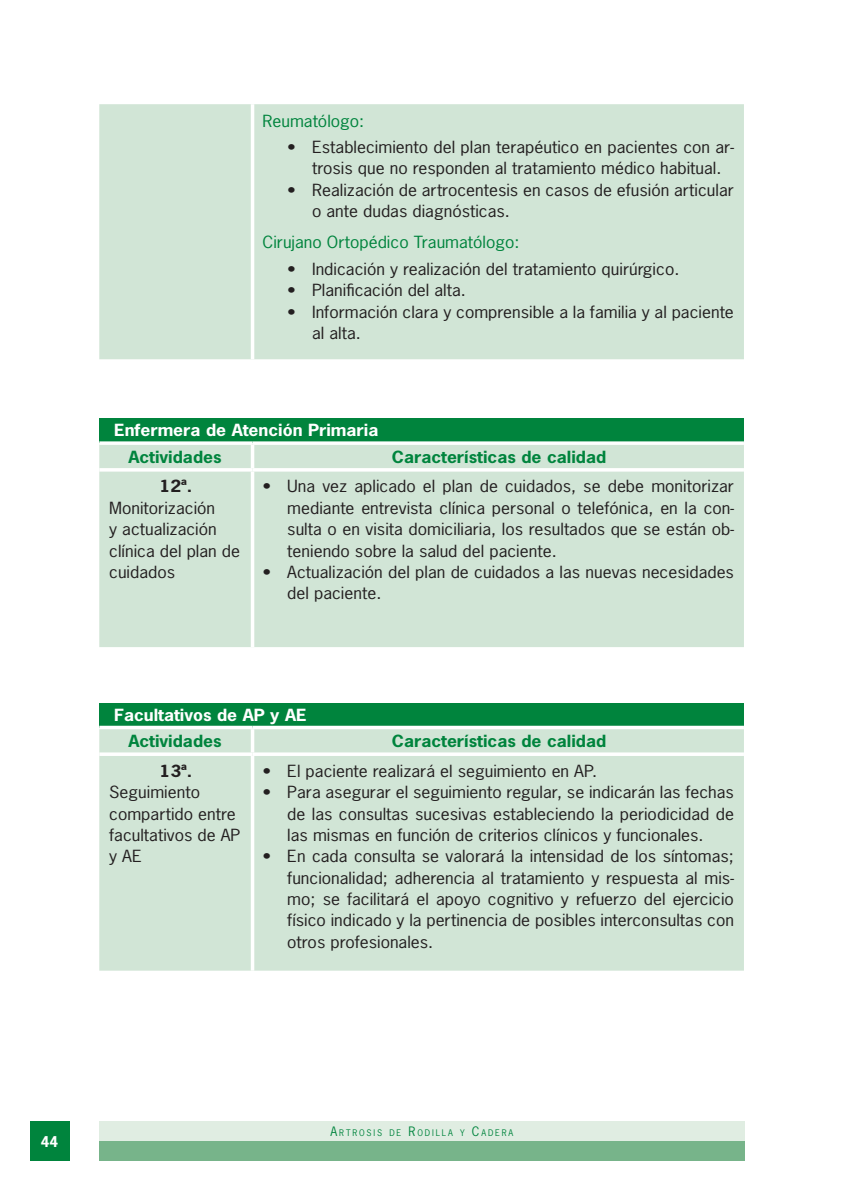
<style>
.page{position:relative;width:844px;height:1191px;background:#fff}
.page>*{position:absolute;margin:0;border:0;box-sizing:border-box;transform-origin:0 0}
.t1{font:15.75px/21.3px "News Gothic";color:#231f20;scale:1.11 1}
.t2{font:700 15.75px "News Gothic";color:#00843d;scale:1.11 1}
.t3{font:700 15.75px "News Gothic";color:#fff;scale:1.11 1}
.t4{font:15.75px "News Gothic";color:#00843d;scale:1.11 1}
.t5{font:700 15.75px "News Gothic";color:#231f20;scale:1.11 1}
.t6{font:700 14px "News Gothic";color:#fff}
.t7{font:8.58px "News Gothic";letter-spacing:.215em;color:#00843d}
.s1{font-size:12.25px}
</style>
<div class="page">
<div style="left:30px;top:1121px;width:39px;height:40px;background:#00843d"></div>
<div style="left:99px;top:1141px;width:645px;height:20px;background:#77b48a"></div>
<div style="left:99px;top:1121px;width:645px;height:20px;background:#e0ede2"></div>
<div style="left:99px;top:418px;width:644px;height:25px;background:#00843d"></div>
<div style="left:99px;top:445px;width:644px;height:202px;background:#d1e5d6"></div>
<hr style="left:251px;top:471px;width:3px;height:176px;background:#fff">
<svg style="left:99px;top:441px;width:153px;height:4px"></svg>
<svg style="left:252px;top:441px;width:491px;height:4px"></svg>
<hr style="left:251px;top:445px;width:3px;height:23px;background:#fff">
<hr style="left:99px;top:468px;width:153px;height:3px;background:#fff">
<hr style="left:252px;top:468px;width:491px;height:3px;background:#fff">
<div style="left:99px;top:104px;width:644px;height:255px;background:#d1e5d6"></div>
<hr style="left:251px;top:104px;width:3px;height:255px;background:#fff">
<div style="left:99px;top:702px;width:644px;height:25px;background:#00843d"></div>
<div style="left:99px;top:729px;width:644px;height:241px;background:#d1e5d6"></div>
<hr style="left:251px;top:756px;width:3px;height:214px;background:#fff">
<svg style="left:99px;top:725px;width:153px;height:3px"></svg>
<svg style="left:252px;top:725px;width:491px;height:4px"></svg>
<hr style="left:251px;top:729px;width:3px;height:23px;background:#fff">
<svg style="left:99px;top:752px;width:153px;height:4px"></svg>
<svg style="left:252px;top:752px;width:491px;height:4px"></svg>
<p class="t4" style="left:262px;top:111px;width:93px">Reumatólogo:</p>
<p class="t1" style="left:312px;top:136px;width:381px;text-indent:-25px">• Establecimiento del plan terapéutico en pacientes con ar&shy;trosis que no responden al tratamiento médico habitual.</p>
<p class="t1" style="left:312px;top:179px;width:381px;text-indent:-25px">• Realización de artrocentesis en casos de efusión articular o ante dudas diagnósticas.</p>
<p class="t4" style="left:262px;top:232px;width:233px">Cirujano Ortopédico Traumatólogo:</p>
<p class="t1" style="left:287px;top:258px;width:354px">• Indicación y realización del tratamiento quirúrgico.</p>
<p class="t1" style="left:287px;top:279px;width:162px">• Planificación del alta.</p>
<p class="t1" style="left:312px;top:301px;width:381px;text-indent:-25px">• Información clara y comprensible a la familia y al paciente al alta.</p>
<p class="t3" style="left:114px;top:420px;width:239px">Enfermera de Atención Primaria</p>
<p class="t2" style="left:128px;top:446px;width:86px">Actividades</p>
<p class="t2" style="left:392px;top:446px;width:195px">Características de calidad</p>
<p class="t5" style="left:159px;top:476px;width:31px">12ª.</p>
<p class="t1" style="left:109px;top:497px;width:119px">Monitorización<br>y actualización clínica del plan de cuidados</p>
<p class="t1" style="left:287px;top:476px;width:404px;text-align:justify;text-indent:-25px">• Una vez aplicado el plan de cuidados, se debe monitorizar mediante entrevista clínica personal o telefónica, en la con&shy;sulta o en visita domiciliaria, los resultados que se están ob&shy;teniendo sobre la salud del paciente.</p>
<p class="t1" style="left:287px;top:561px;width:404px;text-indent:-25px">• Actualización del plan de cuidados a las nuevas necesidades del paciente.</p>
<p class="t3" style="left:114px;top:704px;width:175px">Facultativos de AP y AE</p>
<p class="t2" style="left:128px;top:731px;width:86px">Actividades</p>
<p class="t2" style="left:392px;top:731px;width:195px">Características de calidad</p>
<p class="t5" style="left:159px;top:760px;width:31px">13ª.</p>
<p class="t1" style="left:109px;top:781px;width:120px">Seguimiento compartido entre facultativos de AP y AE</p>
<p class="t1" style="left:262px;top:760px;width:303px">• El paciente realizará el seguimiento en AP.</p>
<p class="t1" style="left:287px;top:781px;width:404px;text-align:justify;text-indent:-25px">• Para asegurar el seguimiento regular, se indicarán las fechas de las consultas sucesivas estableciendo la periodicidad de las mismas en función de criterios clínicos y funcionales.</p>
<p class="t1" style="left:287px;top:845px;width:404px;text-align:justify;text-indent:-25px">• En cada consulta se valorará la intensidad de los síntomas; funcionalidad; adherencia al tratamiento y respuesta al mis&shy;mo; se facilitará el apoyo cognitivo y refuerzo del ejercicio físico indicado y la pertinencia de posibles interconsultas con otros profesionales.</p>
<p class="t6" style="left:41px;top:1132px;width:19px">44</p>
<p class="t7" style="left:330px;top:1127px;width:184px"><span class="s1">A</span>RTROSIS DE <span class="s1">R</span>ODILLA Y <span class="s1">C</span>ADERA</p>
</div>
